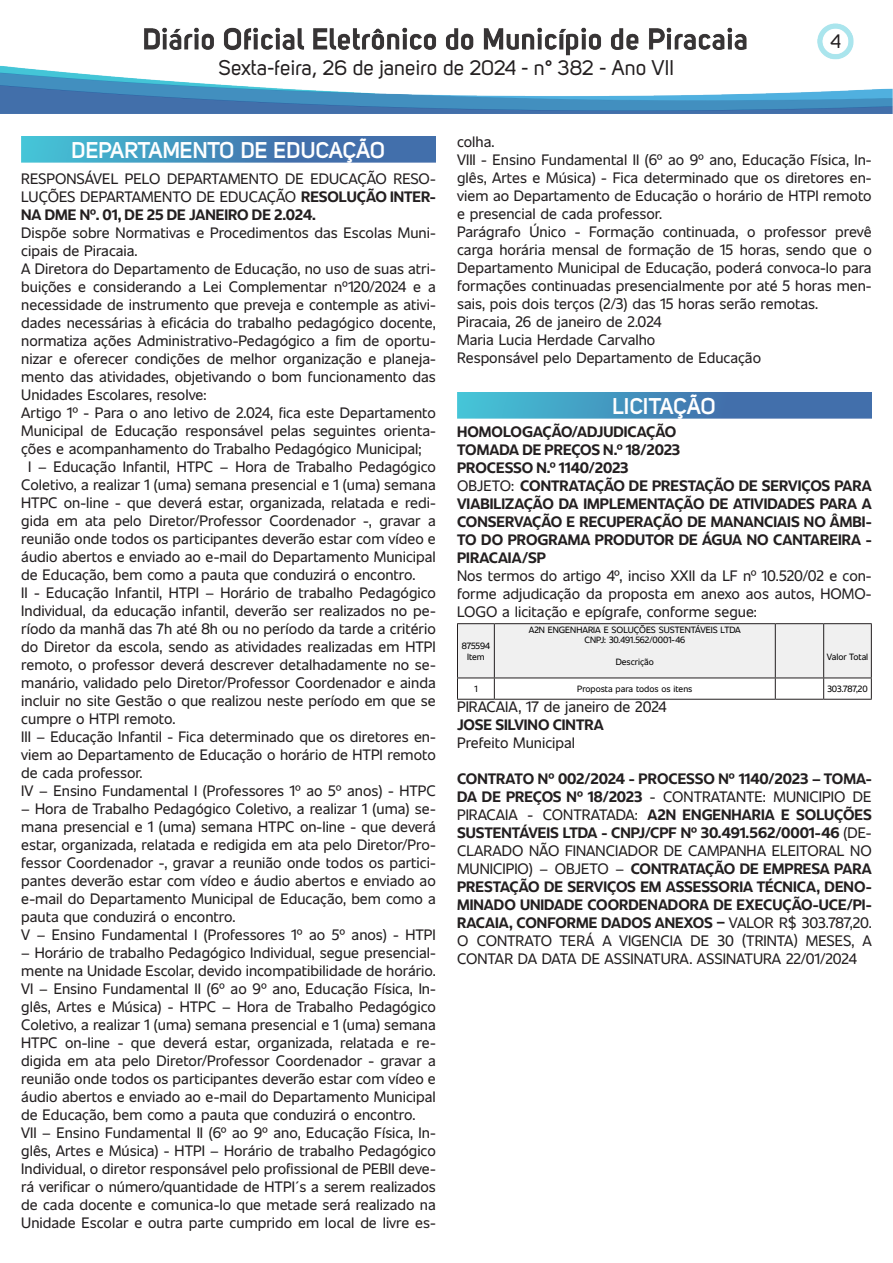
<style>
.page{position:relative;width:893px;height:1263px;background:#fff}
.page>*{position:absolute;margin:0;border:0;box-sizing:border-box;transform-origin:0 0}
.t1{font:700 22.5px "Uni Sans Semi";color:#fff}
.t2{font:21px "Uni Sans Regular";color:#231f20}
.t3{font:19.5px "Uni Sans Regular";color:#231f20}
.Paragraph_Style{font:15px/18px "Unitext";color:#231f20;text-align:justify}
.Paragraph_Style-2{font:700 15px/18px "Unitext";color:#231f20;text-align:justify}
.Tabela{font:9px "Unitext";color:#000}
.s1{font-weight:700}
.s2{font-weight:400}
</style>
<div class="page">
<img style="left:0;top:23px;width:893px;height:90px">
<img style="left:21px;top:136px;width:415px;height:26px">
<img style="left:457px;top:393px;width:415px;height:25px">
<hr style="left:457px;top:623px;width:37px;height:1px;background:#231f20">
<hr style="left:494px;top:623px;width:281px;height:1px;background:#231f20">
<hr style="left:775px;top:623px;width:49px;height:1px;background:#231f20">
<hr style="left:824px;top:623px;width:48px;height:1px;background:#231f20">
<svg style="left:457px;top:624px;width:415px;height:75px"></svg>
<hr style="left:457px;top:699px;width:37px;height:1px;background:#231f20">
<hr style="left:494px;top:699px;width:281px;height:1px;background:#231f20">
<hr style="left:775px;top:699px;width:49px;height:1px;background:#231f20">
<hr style="left:824px;top:699px;width:48px;height:1px;background:#231f20">
<h2 class="t2" style="left:218px;top:56px;width:457px">Sexta-feira, 26 de janeiro de 2024 - n° 382 - Ano VII</h2>
<h3 class="t3" style="left:830px;top:30px;width:12px">4</h3>
<p class="t1" style="left:72px;top:136px;width:315px">DEPARTAMENTO DE EDUCAÇÃO</p>
<p class="Paragraph_Style" style="left:21px;top:168px;width:416px">RESPONSÁVEL PELO DEPARTAMENTO DE EDUCAÇÃO RESO-LUÇÕES DEPARTAMENTO DE EDUCAÇÃO <span class="s1">RESOLUÇÃO INTER-NA DME Nº. 01, DE 25 DE JANEIRO DE 2.024.</span></p>
<p class="Paragraph_Style" style="left:21px;top:222px;width:416px">Dispõe sobre Normativas e Procedimentos das Escolas Muni&shy;cipais de Piracaia.</p>
<p class="Paragraph_Style" style="left:21px;top:258px;width:416px">A Diretora do Departamento de Educação, no uso de suas atri&shy;buições e considerando a Lei Complementar nº120/2024 e a necessidade de instrumento que preveja e contemple as ativi&shy;dades necessárias à eficácia do trabalho pedagógico docente, normatiza ações Administrativo-Pedagógico a fim de oportu&shy;nizar e oferecer condições de melhor organização e planeja&shy;mento das atividades, objetivando o bom funcionamento das Unidades Escolares, resolve:</p>
<p class="Paragraph_Style" style="left:21px;top:402px;width:416px">Artigo 1º - Para o ano letivo de 2.024, fica este Departamento Municipal de Educação responsável pelas seguintes orienta&shy;ções e acompanhamento do Trabalho Pedagógico Municipal;</p>
<p class="Paragraph_Style" style="left:21px;top:456px;width:416px;text-indent:7px">I – Educação Infantil, HTPC – Hora de Trabalho Pedagógico Coletivo, a realizar 1 (uma) semana presencial e 1 (uma) semana HTPC on-line - que deverá estar, organizada, relatada e redi&shy;gida em ata pelo Diretor/Professor Coordenador -, gravar a reunião onde todos os participantes deverão estar com vídeo e áudio abertos e enviado ao e-mail do Departamento Municipal de Educação, bem como a pauta que conduzirá o encontro.</p>
<p class="Paragraph_Style" style="left:21px;top:582px;width:416px">II - Educação Infantil, HTPI – Horário de trabalho Pedagógico Individual, da educação infantil, deverão ser realizados no pe&shy;ríodo da manhã das 7h até 8h ou no período da tarde a critério do Diretor da escola, sendo as atividades realizadas em HTPI remoto, o professor deverá descrever detalhadamente no se&shy;manário, validado pelo Diretor/Professor Coordenador e ainda incluir no site Gestão o que realizou neste período em que se cumpre o HTPI remoto.</p>
<p class="Paragraph_Style" style="left:21px;top:726px;width:416px">III – Educação Infantil - Fica determinado que os diretores en&shy;viem ao Departamento de Educação o horário de HTPI remoto de cada professor.</p>
<p class="Paragraph_Style" style="left:21px;top:780px;width:416px">IV – Ensino Fundamental I (Professores 1º ao 5º anos) - HTPC</p>
<p class="Paragraph_Style" style="left:21px;top:798px;width:416px">– Hora de Trabalho Pedagógico Coletivo, a realizar 1 (uma) se&shy;mana presencial e 1 (uma) semana HTPC on-line - que deverá estar, organizada, relatada e redigida em ata pelo Diretor/Pro&shy;fessor Coordenador -, gravar a reunião onde todos os partici&shy;pantes deverão estar com vídeo e áudio abertos e enviado ao e-mail do Departamento Municipal de Educação, bem como a pauta que conduzirá o encontro.</p>
<p class="Paragraph_Style" style="left:21px;top:924px;width:416px">V – Ensino Fundamental I (Professores 1º ao 5º anos) - HTPI</p>
<p class="Paragraph_Style" style="left:21px;top:942px;width:416px">– Horário de trabalho Pedagógico Individual, segue presencial&shy;mente na Unidade Escolar, devido incompatibilidade de horário.</p>
<p class="Paragraph_Style" style="left:21px;top:978px;width:416px">VI – Ensino Fundamental II (6º ao 9º ano, Educação Física, In&shy;glês, Artes e Música) - HTPC – Hora de Trabalho Pedagógico Coletivo, a realizar 1 (uma) semana presencial e 1 (uma) semana HTPC on-line - que deverá estar, organizada, relatada e re&shy;digida em ata pelo Diretor/Professor Coordenador - gravar a reunião onde todos os participantes deverão estar com vídeo e áudio abertos e enviado ao e-mail do Departamento Municipal de Educação, bem como a pauta que conduzirá o encontro.</p>
<p class="Paragraph_Style" style="left:21px;top:1122px;width:416px">VII – Ensino Fundamental II (6º ao 9º ano, Educação Física, In&shy;glês, Artes e Música) - HTPI – Horário de trabalho Pedagógico Individual, o diretor responsável pelo profissional de PEBII deve&shy;rá verificar o número/quantidade de HTPI´s a serem realizados de cada docente e comunica-lo que metade será realizado na Unidade Escolar e outra parte cumprido em local de livre es-</p>
<p class="Paragraph_Style" style="left:457px;top:132px;width:39px">colha.</p>
<p class="Paragraph_Style" style="left:457px;top:150px;width:416px">VIII - Ensino Fundamental II (6º ao 9º ano, Educação Física, In&shy;glês, Artes e Música) - Fica determinado que os diretores en&shy;viem ao Departamento de Educação o horário de HTPI remoto e presencial de cada professor.</p>
<p class="Paragraph_Style" style="left:457px;top:222px;width:416px">Parágrafo Único - Formação continuada, o professor prevê carga horária mensal de formação de 15 horas, sendo que o Departamento Municipal de Educação, poderá convoca-lo para formações continuadas presencialmente por até 5 horas men&shy;sais, pois dois terços (2/3) das 15 horas serão remotas.</p>
<p class="Paragraph_Style" style="left:457px;top:312px;width:206px">Piracaia, 26 de janeiro de 2.024</p>
<p class="Paragraph_Style" style="left:457px;top:330px;width:200px">Maria Lucia Herdade Carvalho</p>
<p class="Paragraph_Style" style="left:457px;top:348px;width:305px">Responsável pelo Departamento de Educação</p>
<p class="t1" style="left:613px;top:393px;width:105px">LICITAÇÃO</p>
<p class="Paragraph_Style-2" style="left:457px;top:422px;width:221px">HOMOLOGAÇÃO/ADJUDICAÇÃO</p>
<p class="Paragraph_Style-2" style="left:457px;top:440px;width:225px">TOMADA DE PREÇOS N.º 18/2023</p>
<p class="Paragraph_Style-2" style="left:457px;top:458px;width:173px">PROCESSO N.º 1140/2023</p>
<p class="Paragraph_Style-2" style="left:457px;top:476px;width:416px"><span class="s2">OBJETO:</span> CONTRATAÇÃO DE PRESTAÇÃO DE SERVIÇOS PARA VIABILIZAÇÃO DA IMPLEMENTAÇÃO DE ATIVIDADES PARA A CONSERVAÇÃO E RECUPERAÇÃO DE MANANCIAIS NO ÂMBI-TO DO PROGRAMA PRODUTOR DE ÁGUA NO CANTAREIRA - PIRACAIA/SP</p>
<p class="Paragraph_Style" style="left:457px;top:566px;width:416px">Nos termos do artigo 4º, inciso XXII da LF nº 10.520/02 e con&shy;forme adjudicação da proposta em anexo aos autos, HOMO-LOGO a licitação e epígrafe, conforme segue:</p>
<p class="Tabela" style="left:462px;top:639px;width:30px">875594</p>
<p class="Tabela" style="left:467px;top:650px;width:19px">Item</p>
<p class="Tabela" style="left:529px;top:623px;width:214px">A2N ENGENHARIA E SOLUÇÕES SUSTENTÁVEIS LTDA</p>
<p class="Tabela" style="left:584px;top:634px;width:102px">CNPJ: 30.491.562/0001-46</p>
<p class="Tabela" style="left:616px;top:655px;width:40px">Descrição</p>
<p class="Tabela" style="left:827px;top:650px;width:43px">Valor Total</p>
<p class="Tabela" style="left:474px;top:682px;width:5px">1</p>
<p class="Tabela" style="left:577px;top:682px;width:117px">Proposta para todos os itens</p>
<p class="Tabela" style="left:827px;top:682px;width:42px">303.787,20</p>
<p class="Paragraph_Style" style="left:457px;top:696px;width:211px">PIRACAIA, 17 de janeiro de 2024</p>
<p class="Paragraph_Style-2" style="left:457px;top:714px;width:148px">JOSE SILVINO CINTRA</p>
<p class="Paragraph_Style" style="left:457px;top:732px;width:120px">Prefeito Municipal</p>
<p class="Paragraph_Style-2" style="left:457px;top:768px;width:416px">CONTRATO Nº 002/2024 - PROCESSO Nº 1140/2023 – TOMA-DA DE PREÇOS Nº 18/2023 <span class="s2">- CONTRATANTE: MUNICIPIO DE PIRACAIA - CONTRATADA:</span> A2N ENGENHARIA E SOLUÇÕES SUSTENTÁVEIS LTDA - CNPJ/CPF Nº 30.491.562/0001-46 <span class="s2">(DE-CLARADO NÃO FINANCIADOR DE CAMPANHA ELEITORAL NO MUNICIPIO) – OBJETO –</span> CONTRATAÇÃO DE EMPRESA PARA PRESTAÇÃO DE SERVIÇOS EM ASSESSORIA TÉCNICA, DENO-MINADO UNIDADE COORDENADORA DE EXECUÇÃO-UCE/PI-RACAIA, CONFORME DADOS ANEXOS – <span class="s2">VALOR R$ 303.787,20.<br>O CONTRATO TERÁ A VIGENCIA DE 30 (TRINTA) MESES, A CONTAR DA DATA DE ASSINATURA. ASSINATURA 22/01/2024</span></p>
</div>
